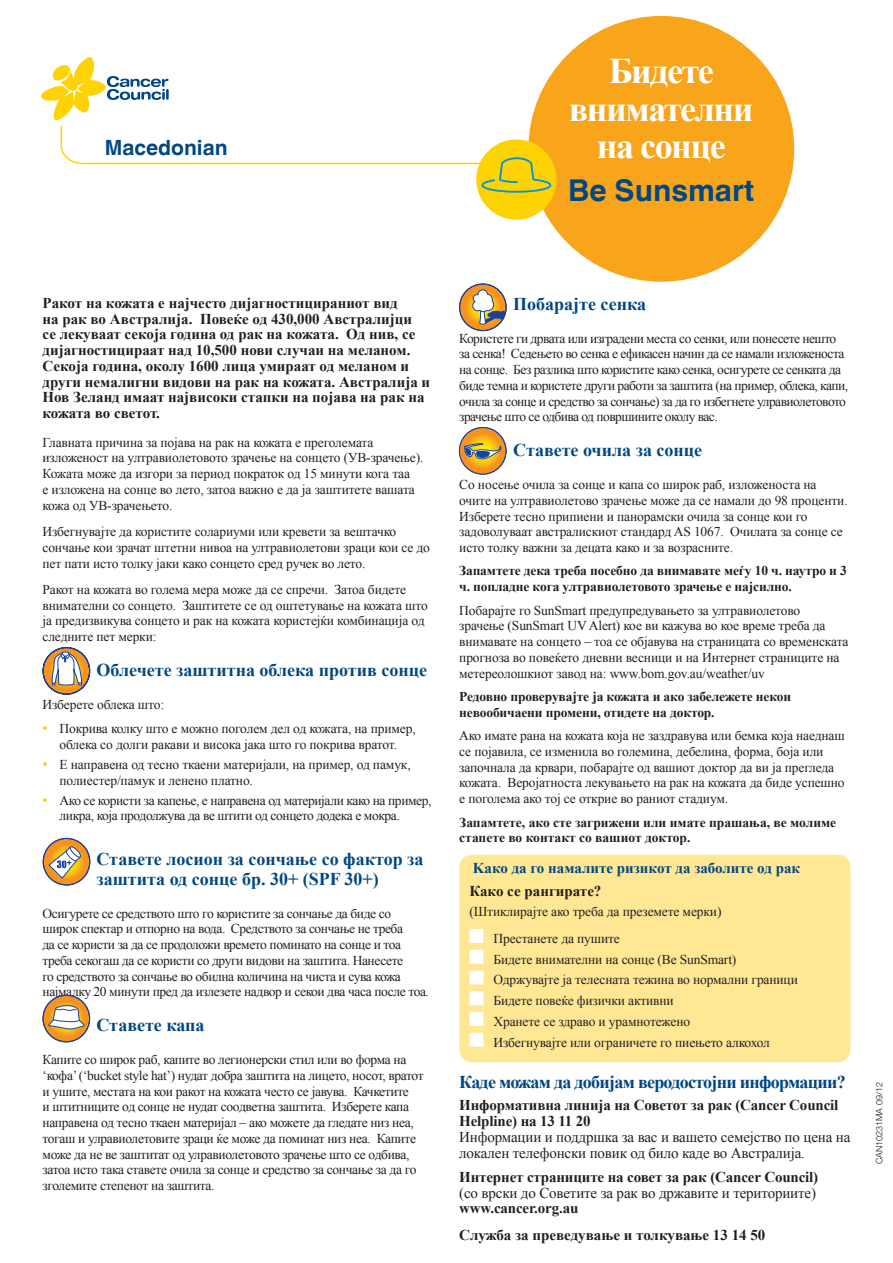
<style>
.page{position:relative;width:893px;height:1263px;background:#fff}
.page>*{position:absolute;margin:0;border:0;box-sizing:border-box;transform-origin:0 0}
.main_heading{font:700 36px "Times New Roman";letter-spacing:-.04em;color:#fff}
.subs_light_blue{font:700 30px "Helvetica World";color:#014782}
.subs_light_blue-2{font:700 21px "Helvetica World";color:#014782}
.subs_blue{font:700 18px/19.5px "Times New Roman";color:#014782}
.subs_blue-2{font:700 18px "Times New Roman";letter-spacing:-.04em;color:#014782}
.intro_para{font:700 15px/15.8px "Times New Roman";color:#231f20}
.t1{font:15px/15.8px "Times New Roman";letter-spacing:-.01em;color:#231f20}
.t2{font:700 15px "Times New Roman";color:#014782}
.subs_light_blue-3{font:700 15px "Times New Roman";color:#231f20}
.body{font:13.5px/15.8px "Times New Roman";letter-spacing:-.015em;color:#231f20}
.body-2{font:13.5px/15.8px "Times New Roman";letter-spacing:-.04em;color:#231f20}
.t3{font:700 13.5px/15.8px "Times New Roman";letter-spacing:-.01em;color:#231f20}
.bullet_para{font:13.5px/15.8px "Times New Roman";letter-spacing:-.03em;color:#231f20}
.subs_light_blue-4{font:300 9px "Helvetica Neue LT Std";color:#231f20}
.s1{font-size:15px;color:#fed304}
.s2{font-weight:700}
.s3{font-weight:400}
</style>
<div class="page">
<div style="left:459px;top:855px;width:391px;height:207px;background:#ffe794;border-radius:13px"></div>
<svg style="left:469px;top:929px;width:14px;height:14px"></svg>
<svg style="left:469px;top:950px;width:14px;height:14px"></svg>
<svg style="left:469px;top:970px;width:14px;height:14px"></svg>
<svg style="left:469px;top:991px;width:14px;height:14px"></svg>
<svg style="left:469px;top:1012px;width:14px;height:14px"></svg>
<svg style="left:469px;top:1033px;width:14px;height:14px"></svg>
<svg style="left:43px;top:647px;width:48px;height:48px"></svg>
<svg style="left:43px;top:838px;width:47px;height:47px"></svg>
<div style="left:43px;top:838px;width:47px;height:47px;border:1px solid #1b4299;border-radius:50%"></div>
<svg style="left:48px;top:844px;width:36px;height:35px"></svg>
<svg style="left:43px;top:995px;width:47px;height:47px"></svg>
<div style="left:42px;top:995px;width:48px;height:47px;border:1px solid #1b4299;border-radius:50%"></div>
<svg style="left:48px;top:1001px;width:37px;height:35px"></svg>
<svg style="left:460px;top:284px;width:46px;height:47px"></svg>
<div style="left:459px;top:283px;width:48px;height:48px;border:1px solid #1b4299;border-radius:50%"></div>
<svg style="left:465px;top:289px;width:40px;height:39px"></svg>
<svg style="left:459px;top:428px;width:46px;height:46px"></svg>
<div style="left:528px;top:16px;width:266px;height:266px;background:#f9a51b;border-radius:50%"></div>
<div style="left:476px;top:139px;width:81px;height:81px;background:#fed304;border-radius:50%"></div>
<svg style="left:41px;top:57px;width:525px;height:152px"></svg>
<p class="subs_light_blue-2" style="left:105px;top:135px;width:124px">Macedonian</p>
<p class="main_heading" style="left:609px;top:46px;width:107px">Бидете</p>
<p class="main_heading" style="left:569px;top:84px;width:186px">внимателни</p>
<p class="main_heading" style="left:597px;top:121px;width:131px">на сонце</p>
<p class="subs_light_blue" style="left:568px;top:174px;width:188px">Be Sunsmart</p>
<p class="intro_para" style="left:43px;top:295px;width:389px">Ракот на кожата е најчесто дијагностицираниот вид<br>на рак во Австралија. Повеќе од 430,000 Австралијци<br>се лекуваат секоја година од рак на кожата. Од нив, се дијагностицираат над 10,500 нови случаи на меланом.<br>Секоја година, околу 1600 лица умираат од меланом и други немалигни видови на рак на кожата. Австралија и Нов Зеланд имаат највисоки стапки на појава на рак на кожата во светот.</p>
<p class="body" style="left:43px;top:434px;width:382px">Главната причина за појава на рак на кожата е преголемата изложеност на ултравиолетовото зрачење на сонцето (УВ-зрачење).<br>Кожата може да изгори за период пократок од 15 минути кога таа<br>е изложена на сонце во лето, затоа важно е да ја заштитете вашата кожа од УВ-зрачењето.</p>
<p class="body" style="left:43px;top:523px;width:389px">Избегнувајте да користите солариуми или кревети за вештачко сончање кои зрачат штетни нивоа на ултравиолетови зраци кои се до пет пати исто толку јаки како сонцето сред ручек во лето.</p>
<p class="body" style="left:43px;top:581px;width:387px">Ракот на кожата во голема мера може да се спречи. Затоа бидете внимателни со сонцето. Заштитете се од оштетување на кожата што ја предизвикува сонцето и рак на кожата користејќи комбинација од следните пет мерки:</p>
<p class="subs_blue" style="left:97px;top:660px;width:332px">Облечете заштитна облека против сонце</p>
<p class="body" style="left:43px;top:696px;width:123px">Изберете облека што:</p>
<p class="body" style="left:43px;top:720px;width:375px;text-align:center"><span class="s1">•</span> Покрива колку што е можно поголем дел од кожата, на пример, облека со долги ракави и висока јака што го покрива вратот.</p>
<p class="body" style="left:60px;top:756px;width:353px;text-indent:-17px"><span class="s1">•</span> Е направена од тесно ткаени материјали, на пример, од памук, полиестер/памук и ленено платно.</p>
<p class="bullet_para" style="left:60px;top:792px;width:374px;text-indent:-17px"><span class="s1">•</span> Ако се користи за капење, е направена од материјали како на пример, ликра, која продолжува да ве штити од сонцето додека е мокра.</p>
<p class="subs_blue" style="left:97px;top:849px;width:328px">Ставете лосион за сончање со фактор за заштита од сонце бр. 30+ (SPF 30+)</p>
<p class="body" style="left:43px;top:905px;width:388px">Осигурете се средството што го користите за сончање да биде со широк спектар и отпорно на вода. Средството за сончање не треба<br>да се користи за да се продоложи времето поминато на сонце и тоа треба секогаш да се користи со други видови на заштита. Нанесете<br>го средството за сончање во обилна количина на чиста и сува кожа најмалку 20 минути пред да излезете надвор и секои два часа после тоа.</p>
<p class="subs_blue" style="left:97px;top:1015px;width:110px">Ставете капа</p>
<p class="body" style="left:43px;top:1051px;width:383px">Капите со широк раб, капите во легионерски стил или во форма на ‘кофа’ (‘bucket style hat’) нудат добра заштита на лицето, носот, вратот и ушите, местата на кои ракот на кожата често се јавува. Качкетите<br>и штитниците од сонце не нудат соодветна заштита. Изберете капа направена од тесно ткаен материјал – ако можете да гледате низ неа, тогаш и улравиолетовите зраци ќе може да поминат низ неа. Капите може да не ве заштитат од улравиолетовото зрачење што се одбива, затоа исто така ставете очила за сонце и средство за сончање за да го зголемите степенот на заштита.</p>
<p class="subs_blue" style="left:513px;top:294px;width:135px">Побарајте сенка</p>
<p class="body-2" style="left:459px;top:330px;width:390px">Користете ги дрвата или изградени места со сенки, или понесете нешто за сенка! Седењето во сенка е ефикасен начин да се намали изложеноста на сонце. Без разлика што користите како сенка, осигурете се сенката да биде темна и користете други работи за заштита (на пример, облека, капи, очила за сонце и средство за сончање) за да го избегнете улравиолетовото зрачење што се одбива од површините околу вас.</p>
<p class="subs_blue" style="left:513px;top:440px;width:190px">Ставете очила за сонце</p>
<p class="body" style="left:459px;top:476px;width:390px">Со носење очила за сонце и капа со широк раб, изложеноста на очите на ултравиолетово зрачење може да се намали до 98 проценти.<br>Изберете тесно припиени и панорамски очила за сонце кои го задоволуваат австралискиот стандард AS 1067. Очилата за сонце се исто толку важни за децата како и за возрасните.</p>
<p class="t3" style="left:459px;top:563px;width:389px">Запамтете дека треба посебно да внимавате меѓу 10 ч. наутро и 3 ч. попладне кога ултравиолетовото зрачење е најсилно.</p>
<p class="body" style="left:459px;top:602px;width:391px">Побарајте го SunSmart предупредувањето за ултравиолетово зрачење (SunSmart UV Alert) кое ви кажува во кое време треба да внимавате на сонцето – тоа се објавува на страницата со временската прогноза во повеќето дневни весници и на Интернет страниците на метереолошкиот завод на: www.bom.gov.au/weather/uv</p>
<p class="t3" style="left:459px;top:688px;width:334px">Редовно проверувајте ја кожата и ако забележете некои невообичаени промени, отидете на доктор.</p>
<p class="body" style="left:459px;top:727px;width:387px">Ако имате рана на кожата која не заздравува или бемка која наеднаш се појавила, се изменила во големина, дебелина, форма, боја или започнала да крвари, побарајте од вашиот доктор да ви ја прегледа кожата. Веројатноста лекувањето на рак на кожата да биде успешно е поголема ако тој се открие во раниот стадиум.</p>
<p class="t3" style="left:459px;top:814px;width:379px">Запамтете, ако сте загрижени или имате прашања, ве молиме стапете во контакт со вашиот доктор.</p>
<p class="t2" style="left:473px;top:858px;width:329px">Kако да го намалите ризикот да заболите од рак</p>
<p class="intro_para" style="left:469px;top:882px;width:134px">Како се рангирате?</p>
<p class="body" style="left:469px;top:904px;width:254px">(Штиклирајте ако треба да преземете мерки)</p>
<p class="body" style="left:493px;top:930px;width:128px">Престанете да пушите</p>
<p class="body" style="left:493px;top:951px;width:244px">Бидете внимателни на сонце (Be SunSmart)</p>
<p class="body" style="left:493px;top:972px;width:306px">Одржувајте ја телесната тежина во нормални граници</p>
<p class="body" style="left:493px;top:992px;width:182px">Бидете повеќе физички активни</p>
<p class="body" style="left:493px;top:1013px;width:198px">Хранете се здраво и урамнотежено</p>
<p class="body" style="left:493px;top:1034px;width:278px">Избегнувајте или ограничете го пиењето алкохол</p>
<p class="subs_blue-2" style="left:459px;top:1070px;width:388px">Каде можам да добијам веродостојни информации?</p>
<p class="t1" style="left:459px;top:1097px;width:393px"><span class="s2">Информативна линија на Советот за рак (Cancer Council Helplinе) на 13 11 20<br></span>Информации и поддршка за вас и вашето семејство по цена на локален телефонски повик од било каде во Австралија.</p>
<p class="intro_para" style="left:459px;top:1169px;width:361px">Интернет страниците на совет за рак (Cancer Council) <span class="s3">(со врски до Советите за рак во државите и териториите) </span>www.cancer.org.au</p>
<p class="subs_light_blue-3" style="left:459px;top:1224px;width:308px">Служба за преведување и толкување 13 14 50</p>
<p class="subs_light_blue-4" style="left:874px;top:1164px;width:84px;rotate:-90deg">CAN10231MA 09/12</p>
</div>
